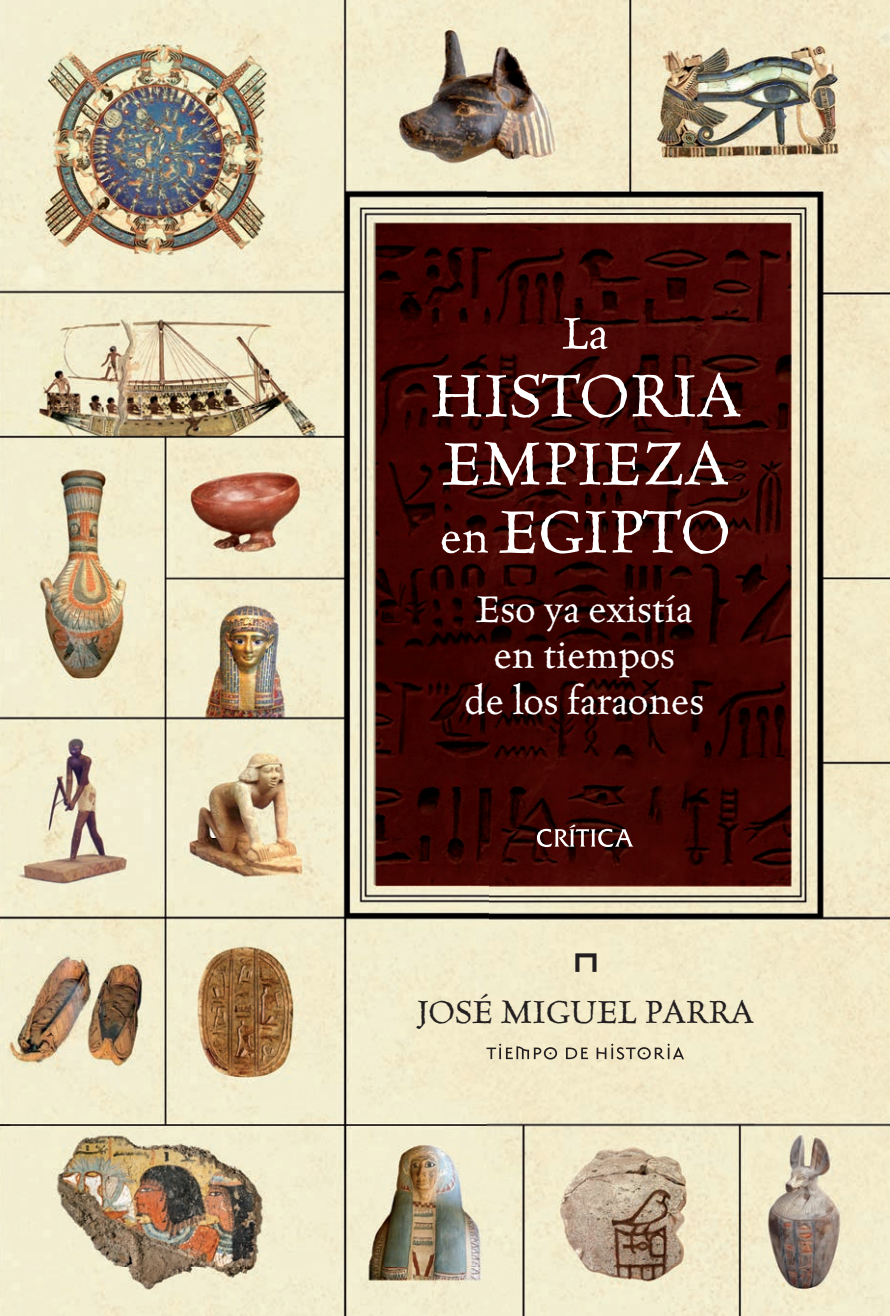
<style>
.page{position:relative;width:890px;height:1316px;background:#fff}
.page>*{position:absolute;margin:0;border:0;box-sizing:border-box;transform-origin:0 0}
.t1{font:68px/68px "Celestia Antiqua";color:#fff}
.t2{font:50px "Celestia Antiqua";color:#fff}
.t3{font:42px/46px "Celestia Antiqua";color:#fff;text-align:center}
.t4{font:36px "Celestia Antiqua";color:#231f20}
.s1{font-size:50px}
</style>
<div class="page">
<img style="left:0;top:0;width:889px;height:1315px">
<svg style="left:537px;top:824px;width:96px;height:22px"></svg>
<svg style="left:486px;top:1043px;width:71px;height:16px"></svg>
<svg style="left:566px;top:1047px;width:22px;height:11px"></svg>
<svg style="left:596px;top:1043px;width:88px;height:16px"></svg>
<svg style="left:575px;top:953px;width:21px;height:18px"></svg>
<p class="t2" style="left:562px;top:311px;width:48px">La</p>
<h1 class="t1" style="left:430px;top:364px;width:312px">HISTORIA<br>EMPIEZA <span class="s1">en</span> EGIPTO</h1>
<p class="t3" style="left:464px;top:587px;width:241px">Eso ya existía en tiempos<br>de los faraones</p>
<p class="t4" style="left:417px;top:995px;width:338px">JOSÉ MIGUEL PARRA</p>
</div>
